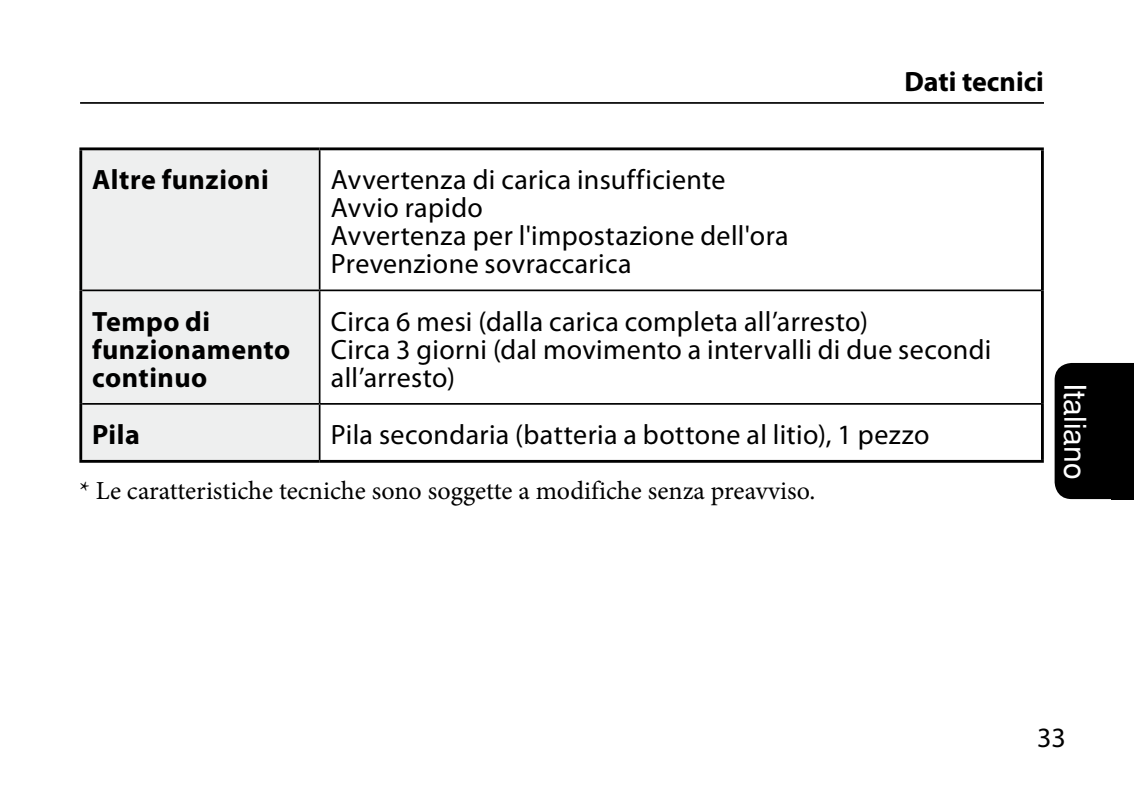
<style>
.page{position:relative;width:1134px;height:794px;background:#fff}
.page>*{position:absolute;margin:0;border:0;box-sizing:border-box;transform-origin:0 0}
.t1{font:30px "Helvetica";color:#fff}
.t2{font:28px/28px "Myriad Pro";letter-spacing:.015em;color:#000}
.t3{font:700 28px/28px "Myriad Pro";letter-spacing:.015em;color:#000}
.t4{font:26px "Minion Pro";color:#000}
</style>
<div class="page">
<div style="left:1054px;top:363px;width:80px;height:136px;background:#000"></div>
<div style="left:82px;top:150px;width:237px;height:310px;background:#eeefef"></div>
<hr style="left:319px;top:150px;width:1px;height:139px;background:#000">
<hr style="left:82px;top:289px;width:238px;height:2px;background:#000">
<hr style="left:320px;top:289px;width:721px;height:2px;background:#000">
<hr style="left:319px;top:291px;width:1px;height:112px;background:#000">
<hr style="left:82px;top:403px;width:238px;height:2px;background:#000">
<hr style="left:320px;top:403px;width:721px;height:2px;background:#000">
<hr style="left:319px;top:405px;width:1px;height:55px;background:#000">
<hr style="left:79px;top:147px;width:241px;height:3px;background:#000">
<hr style="left:79px;top:150px;width:3px;height:140px;background:#000">
<hr style="left:320px;top:147px;width:724px;height:3px;background:#000">
<hr style="left:1041px;top:150px;width:3px;height:140px;background:#000">
<hr style="left:79px;top:290px;width:3px;height:114px;background:#000">
<hr style="left:1041px;top:290px;width:3px;height:114px;background:#000">
<hr style="left:79px;top:404px;width:3px;height:56px;background:#000">
<hr style="left:1041px;top:404px;width:3px;height:56px;background:#000">
<hr style="left:79px;top:460px;width:241px;height:3px;background:#000">
<hr style="left:320px;top:460px;width:724px;height:3px;background:#000">
<hr style="left:80px;top:102px;width:964px;height:2px;background:#000">
<p class="t3" style="left:904px;top:67px;width:141px">Dati tecnici</p>
<p class="t3" style="left:92px;top:165px;width:178px">Altre funzioni</p>
<p class="t2" style="left:331px;top:165px;width:459px">Avvertenza di carica insufficiente<br>Avvio rapido<br>Avvertenza per l'impostazione dell'ora<br>Prevenzione sovraccarica</p>
<p class="t3" style="left:92px;top:306px;width:200px">Tempo di funzionamento continuo</p>
<p class="t2" style="left:331px;top:307px;width:662px">Circa 6 mesi (dalla carica completa all’arresto)<br>Circa 3 giorni (dal movimento a intervalli di due secondi all’arresto)</p>
<p class="t3" style="left:92px;top:420px;width:49px">Pila</p>
<p class="t2" style="left:331px;top:420px;width:600px">Pila secondaria (batteria a bottone al litio), 1 pezzo</p>
<p class="t4" style="left:79px;top:473px;width:737px">* Le caratteristiche tecniche sono soggette a modifiche senza preavviso.</p>
<p class="t1" style="left:1093px;top:383px;width:98px;rotate:90deg">Italiano</p>
<p class="t2" style="left:1037px;top:722px;width:30px">33</p>
</div>
